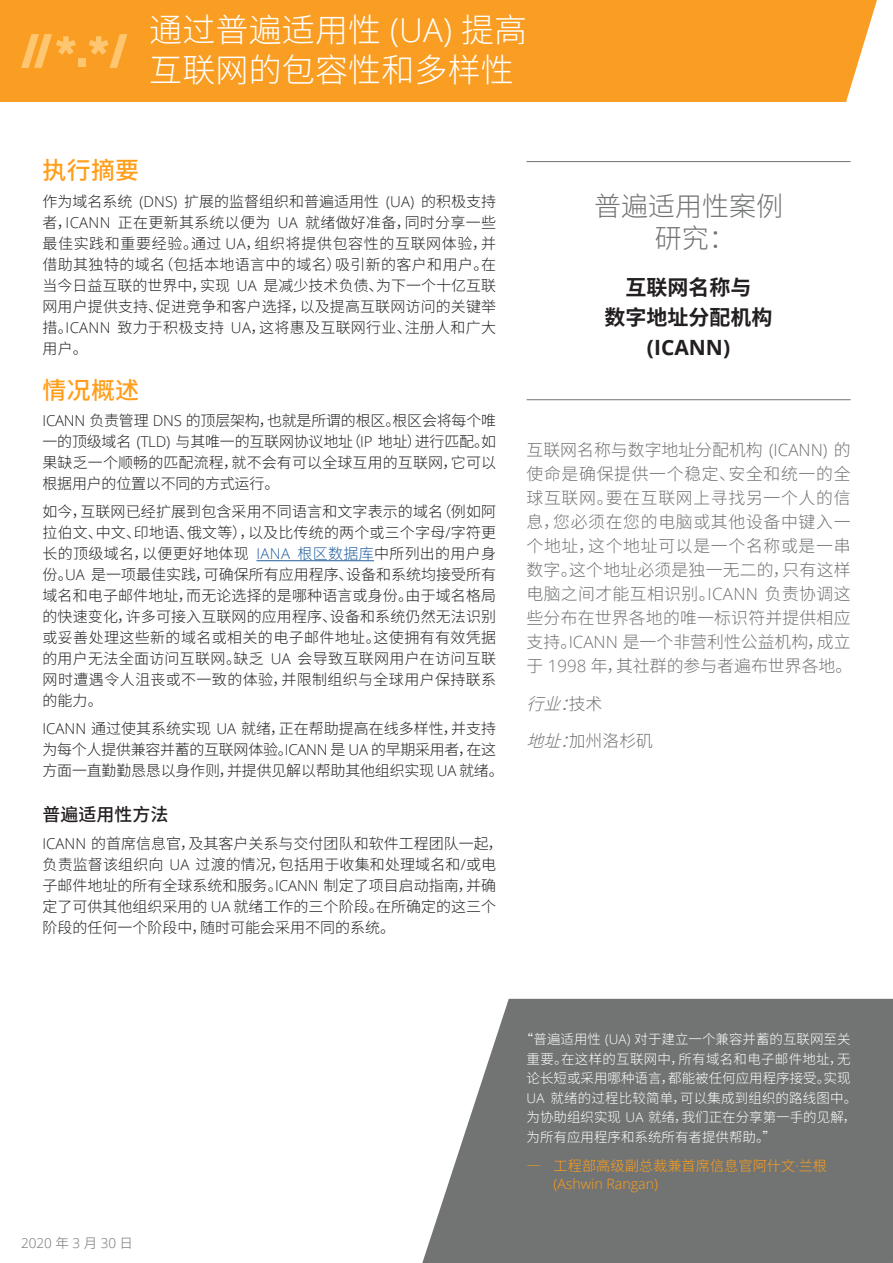
<style>
.page{position:relative;width:893px;height:1263px;background:#fff}
.page>*{position:absolute;margin:0;border:0;box-sizing:border-box;transform-origin:0 0}
.t1{font:300 33px/39.6px "Noto Sans CJ Ksc";letter-spacing:.005em;color:#fff}
.t2{font:300 27px/32.4px "Noto Sans CJ Ksc";color:#707372;text-align:center}
.t3{font:500 24px "Noto Sans CJ Ksc";letter-spacing:.01em;color:#ff9e1b}
.t4{font:700 21px/30px "Noto Sans CJ Ksc";color:#231f20;text-align:center}
.t5{font:700 21px "Open Sans";color:#231f20}
.t6{font:500 18px "Noto Sans CJ Ksc";color:#231f20}
.t7{font:300 16.8px/24px "Noto Sans CJ Ksc";color:#707372;text-align:justify}
.t8{font:italic 300 16.8px "Noto Sans CJ Ksc";color:#707372}
.t9{font:300 15px/21px "Noto Sans CJ Ksc";color:#231f20;text-align:justify}
.t10{font:300 14.25px "Noto Sans CJ Ksc";color:#ff9e1b}
.t11{font:300 14.25px "Open Sans";color:#ff9e1b}
.t12{font:300 13.5px/19.5px "Noto Sans CJ Ksc";color:#fff}
.t13{font:300 13.5px "Open Sans";color:#707372}
.s1{font-family:"Open Sans"}
.s2{font-family:"Open Sans";color:#215e9e}
.s3{color:#215e9e}
.s4{font-style:normal}
.s5{font-style:italic}
.s6{font-family:"Noto Sans CJ Ksc"}
</style>
<div class="page">
<div style="left:0;top:0;width:877px;height:102px;background:#f99e23"></div>
<div style="left:78px;top:58px;width:8px;height:8px;background:#fec670"></div>
<svg style="left:21px;top:34px;width:55px;height:34px;background:#faad40"></svg>
<svg style="left:89px;top:34px;width:38px;height:34px"></svg>
<svg style="left:422px;top:999px;width:471px;height:264px;background:#7e807f"></svg>
<hr style="left:526px;top:399px;width:324px;height:1px;background:#707372">
<hr style="left:526px;top:161px;width:324px;height:1px;background:#707372">
<hr style="left:256px;top:560px;width:118px;height:1px;background:#215e9e">
<h1 class="t1" style="left:149px;top:11px;width:379px">通过普遍适用性 <span class="s1">(UA)</span> 提高互联网的包容性和多样性</h1>
<h3 class="t3" style="left:43px;top:157px;width:98px">执行摘要</h3>
<p class="t9" style="left:43px;top:191px;width:455px">作为域名系统 <span class="s1">(DNS)</span> 扩展的监督组织和普遍适用性 <span class="s1">(UA)</span> 的积极支持者，<span class="s1">ICANN</span> 正在更新其系统以便为 <span class="s1">UA</span> 就绪做好准备，同时分享一些最佳实践和重要经验。通过 <span class="s1">UA</span>，组织将提供包容性的互联网体验，并借助其独特的域名（包括本地语言中的域名）吸引新的客户和用户。在当今日益互联的世界中，实现 <span class="s1">UA</span> 是减少技术负债、为下一个十亿互联网用户提供支持、促进竞争和客户选择，以及提高互联网访问的关键举措。<span class="s1">ICANN</span> 致力于积极支持 <span class="s1">UA</span>，这将惠及互联网行业、注册人和广大用户。</p>
<h3 class="t3" style="left:43px;top:376px;width:98px">情况概述</h3>
<p class="t9" style="left:43px;top:411px;width:455px"><span class="s1">ICANN</span> 负责管理 <span class="s1">DNS</span> 的顶层架构，也就是所谓的根区。根区会将每个唯一的顶级域名 <span class="s1">(TLD)</span> 与其唯一的互联网协议地址（<span class="s1">IP</span> 地址）进行匹配。如果缺乏一个顺畅的匹配流程，就不会有可以全球互用的互联网，它可以根据用户的位置以不同的方式运行。</p>
<p class="t9" style="left:43px;top:501px;width:455px">如今，互联网已经扩展到包含采用不同语言和文字表示的域名（例如阿拉伯文、中文、印地语、俄文等），以及比传统的两个或三个字母<span class="s1">/</span>字符更长的顶级域名，以便更好地体现 <span class="s2">IANA</span> <span class="s3">根区数据库</span>中所列出的用户身份。<span class="s1">UA</span> 是一项最佳实践，可确保所有应用程序、设备和系统均接受所有域名和电子邮件地址，而无论选择的是哪种语言或身份。由于域名格局的快速变化，许多可接入互联网的应用程序、设备和系统仍然无法识别或妥善处理这些新的域名或相关的电子邮件地址。这使拥有有效凭据的用户无法全面访问互联网。缺乏 <span class="s1">UA</span> 会导致互联网用户在访问互联网时遭遇令人沮丧或不一致的体验，并限制组织与全球用户保持联系的能力。</p>
<p class="t9" style="left:43px;top:718px;width:463px;text-align:left"><span class="s1">ICANN</span> 通过使其系统实现 <span class="s1">UA</span> 就绪，正在帮助提高在线多样性，并支持为每个人提供兼容并蓄的互联网体验。<span class="s1">ICANN</span> 是 <span class="s1">UA</span> 的早期采用者，在这方面一直勤勤恳恳以身作则，并提供见解以帮助其他组织实现 <span class="s1">UA</span> 就绪。</p>
<p class="t6" style="left:43px;top:804px;width:127px">普遍适用性方法</p>
<p class="t9" style="left:43px;top:833px;width:462px;text-align:left"><span class="s1">ICANN</span> 的首席信息官，及其客户关系与交付团队和软件工程团队一起，负责监督该组织向 <span class="s1">UA</span> 过渡的情况，包括用于收集和处理域名和<span class="s1">/</span>或电子邮件地址的所有全球系统和服务。<span class="s1">ICANN</span> 制定了项目启动指南，并确定了可供其他组织采用的 <span class="s1">UA</span> 就绪工作的三个阶段。在所确定的这三个阶段的任何一个阶段中，随时可能会采用不同的系统。</p>
<h2 class="t2" style="left:594px;top:190px;width:190px">普遍适用性案例研究：</h2>
<h3 class="t4" style="left:604px;top:273px;width:169px">互联网名称与<br>数字地址分配机构</h3>
<h3 class="t5" style="left:647px;top:333px;width:85px">(ICANN)</h3>
<p class="t7" style="left:526px;top:439px;width:327px">互联网名称与数字地址分配机构 <span class="s1">(ICANN)</span> 的使命是确保提供一个稳定、安全和统一的全球互联网。要在互联网上寻找另一个人的信息，您必须在您的电脑或其他设备中键入一个地址，这个地址可以是一个名称或是一串数字。这个地址必须是独一无二的，只有这样电脑之间才能互相识别。<span class="s1">ICANN</span> 负责协调这些分布在世界各地的唯一标识符并提供相应支持。<span class="s1">ICANN</span> 是一个非营利性公益机构，成立于 <span class="s1">1998</span> 年，其社群的参与者遍布世界各地。</p>
<p class="t8" style="left:526px;top:694px;width:77px">行业：<span class="s4">技术</span></p>
<p class="t7" style="left:526px;top:730px;width:128px"><span class="s5">地址：</span>加州洛杉矶</p>
<p class="t13" style="left:21px;top:1234px;width:113px">2020 <span class="s6">年</span> 3 <span class="s6">月</span> 30 <span class="s6">日</span></p>
<p class="t12" style="left:526px;top:1030px;width:332px;text-indent:-7px">“普遍适用性 <span class="s1">(UA)</span> 对于建立一个兼容并蓄的互联网至关重要。在这样的互联网中，所有域名和电子邮件地址，无论长短或采用哪种语言，都能被任何应用程序接受。实现<br><span class="s1">UA</span> 就绪的过程比较简单，可以集成到组织的路线图中。为协助组织实现 <span class="s1">UA</span> 就绪，我们正在分享第一手的见解，为所有应用程序和系统所有者提供帮助。”</p>
<p class="t10" style="left:526px;top:1157px;width:302px">― 工程部高级副总裁兼首席信息官阿什文<span class="s1">·</span>兰根</p>
<p class="t11" style="left:554px;top:1174px;width:106px">(Ashwin Rangan)</p>
</div>
